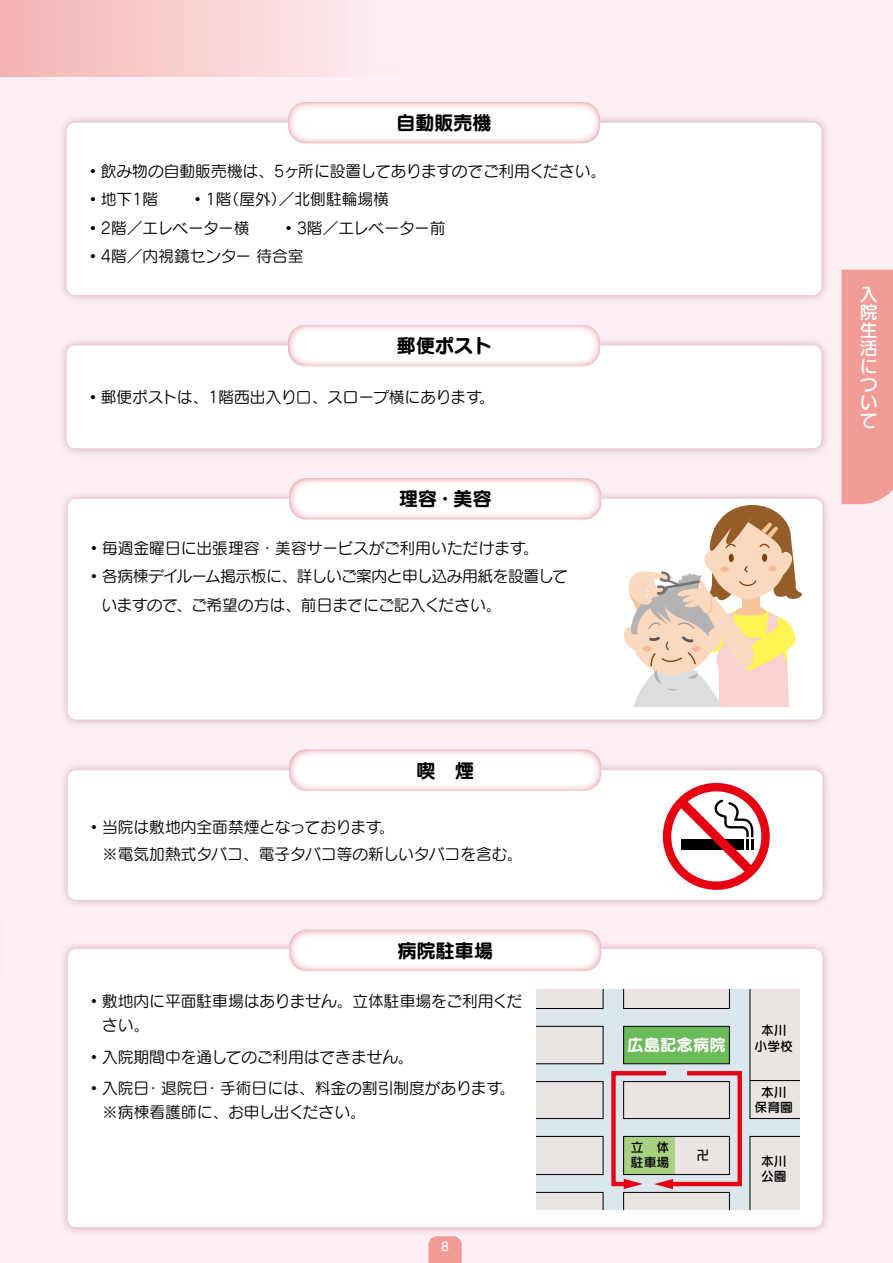
<style>
.page{position:relative;width:893px;height:1263px;background:#fdeff5}
.page>*{position:absolute;margin:0;border:0;box-sizing:border-box;transform-origin:0 0}
.t1{font:19.5px "Seurat Pro B";letter-spacing:-.02em;color:#000}
.t2{font:18px/18px "Seurat Pro DB";color:#fff;text-align:justify}
.t3{font:16.5px "Seurat Pro B";color:#fff}
.t4{font:15.75px/28.5px "Seurat Pro M";color:#000}
.t5{font:15.75px "Seurat Pro M";letter-spacing:-.025em;color:#000}
.t6{font:12.75px/15px "Seurat Pro DB";color:#000;text-align:center}
.t7{font:12px "Seurat Pro DB";color:#fff}
.s1{font-family:"Seurat Pro UB"}
</style>
<div class="page">
<div style="left:0;top:0;width:403px;height:76px;background:linear-gradient(to right,#f5b4b3,#fdeff5)"></div>
<svg style="left:428px;top:1240px;width:34px;height:23px"></svg>
<div style="left:842px;top:270px;width:51px;height:234px;background:#f19c97"></div>
<div style="left:68px;top:949px;width:755px;height:278px;background:#fff;border-radius:8px"></div>
<img style="left:62px;top:111px;width:765px;height:189px">
<div style="left:67px;top:123px;width:754px;height:172px;background:#fff;border-radius:8px"></div>
<svg style="left:289px;top:930px;width:312px;height:41px"></svg>
<svg style="left:536px;top:989px;width:264px;height:221px"></svg>
<svg style="left:611px;top:1071px;width:131px;height:118px"></svg>
<hr style="left:750px;top:1080px;width:50px;height:1px;background:#000">
<svg style="left:288px;top:102px;width:312px;height:41px;fill:#fff"></svg>
<img style="left:62px;top:334px;width:765px;height:120px">
<div style="left:67px;top:346px;width:754px;height:102px;background:#fff;border-radius:8px"></div>
<svg style="left:288px;top:325px;width:312px;height:41px;fill:#fff"></svg>
<div style="left:68px;top:499px;width:755px;height:221px;background:#fff;border-radius:8px"></div>
<svg style="left:289px;top:478px;width:312px;height:41px;fill:#fff"></svg>
<svg style="left:624px;top:508px;width:178px;height:199px"></svg>
<div style="left:68px;top:770px;width:755px;height:130px;background:#fff;border-radius:8px"></div>
<svg style="left:289px;top:749px;width:312px;height:42px;fill:#fff"></svg>
<svg style="left:663px;top:783px;width:107px;height:107px"></svg>
<p class="t1" style="left:396px;top:109px;width:97px">自動販売機</p>
<p class="t4" style="left:85px;top:156px;width:523px"><span class="s1">・</span>飲み物の自動販売機は、5ヶ所に設置してありますのでご利用ください。<span class="s1">・</span>地下1階　　<span class="s1">・</span>1階（屋外）／北側駐輪場横<br><span class="s1">・</span>2階／エレベーター横　　<span class="s1">・</span>3階／エレベーター前<br><span class="s1">・</span>4階／内視鏡センター 待合室</p>
<p class="t1" style="left:397px;top:332px;width:97px">郵便ポスト</p>
<p class="t4" style="left:85px;top:383px;width:411px"><span class="s1">・</span>郵便ポストは、1階西出入り口、スロープ横にあります。</p>
<p class="t1" style="left:399px;top:485px;width:95px">理容・美容</p>
<p class="t4" style="left:86px;top:533px;width:454px"><span class="s1">・</span>毎週金曜日に出張理容・美容サービスがご利用いただけます。</p>
<p class="t5" style="left:86px;top:566px;width:483px"><span class="s1">・</span>各病棟デイルーム掲示板に、詳しいご案内と申し込み用紙を設置して</p>
<p class="t4" style="left:101px;top:590px;width:402px">いますので、ご希望の方は、前日までにご記入ください。</p>
<p class="t1" style="left:416px;top:757px;width:60px">喫　煙</p>
<p class="t4" style="left:102px;top:813px;width:422px;line-height:27px;text-indent:-16px"><span class="s1">・</span>当院は敷地内全面禁煙となっております。<br>※電気加熱式タバコ、電子タバコ等の新しいタバコを含む。</p>
<p class="t1" style="left:397px;top:937px;width:97px">病院駐車場</p>
<p class="t4" style="left:102px;top:989px;width:422px;line-height:24px;text-indent:-16px"><span class="s1">・</span>敷地内に平面駐車場はありません。立体駐車場をご利用ください。</p>
<p class="t4" style="left:86px;top:1040px;width:431px;line-height:31.5px"><span class="s1">・</span>入院期間中を通してのご利用はできません。<br><span class="s1">・</span>入院日・退院日・手術日には、料金の割引制度があります。</p>
<p class="t4" style="left:102px;top:1097px;width:265px">※病棟看護師に、お申し出ください。</p>
<p class="t7" style="left:441px;top:1239px;width:9px">8</p>
<p class="t3" style="left:627px;top:1033px;width:100px">広島記念病院</p>
<p class="t6" style="left:631px;top:1139px;width:40px;text-align:left">立　体駐車場</p>
<p class="t6" style="left:696px;top:1147px;width:14px">卍</p>
<p class="t6" style="left:755px;top:1023px;width:40px">本川小学校</p>
<p class="t6" style="left:755px;top:1084px;width:40px">本川保育園</p>
<p class="t6" style="left:761px;top:1153px;width:27px;text-align:left">本川公園</p>
<p class="t2" style="left:860px;top:285px;width:19px">入院生活について</p>
</div>
